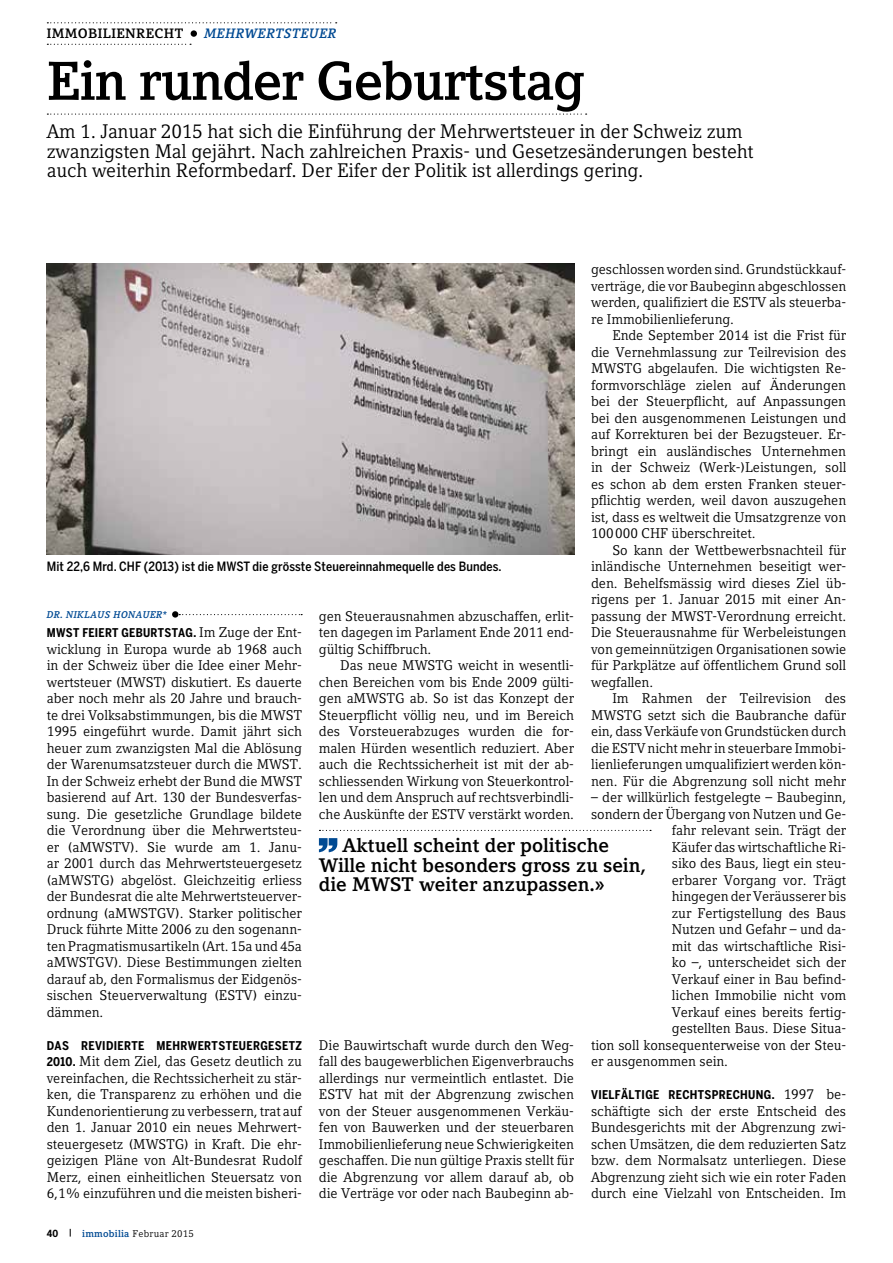
<style>
.page{position:relative;width:893px;height:1263px;background:#fff}
.page>*{position:absolute;margin:0;border:0;box-sizing:border-box;transform-origin:0 0}
.t1{font:700 54px "Compatil Letter LT Pro";letter-spacing:-.025em;color:#000}
.t2{font:19.5px/19.5px "Compatil Letter LT Pro";letter-spacing:-.01em;color:#000}
.t3{font:700 19.5px/19.5px "Compatil Letter LT Pro";color:#000}
.t4{font:13.95px/16.5px "Compatil Letter LT Pro";letter-spacing:-.005em;color:#000;text-align:justify}
.t5{font:700 13.5px "Compatil Letter LT Pro";letter-spacing:.025em;color:#000}
.t6{font:italic 700 13.5px "Compatil Letter LT Pro";letter-spacing:.025em;color:#004a93}
.t7{font:500 12.75px "Benton Sans Cond";letter-spacing:.01em;color:#000}
.t8{font:700 12px "Benton Sans Cond";letter-spacing:.03em;color:#000}
.t9{font:9.75px "Compatil Letter LT Pro";letter-spacing:.025em;color:#000}
.t10{font:italic 700 9.75px "Compatil Letter LT Pro";letter-spacing:.025em;color:#004a93}
.s1{font-family:"Compatil Letter LT Pro";font-weight:400;font-size:13.95px}
.s2{font-family:"Benton Sans Cond";font-weight:700;font-size:12px}
.s3{font-family:"Benton Sans Cond";font-weight:700}
.s4{font-weight:700}
.s5{font-weight:700;color:#004a93}
</style>
<div class="page">
<svg style="left:47px;top:22px;width:290px;height:1px"></svg>
<svg style="left:47px;top:44px;width:144px;height:1px"></svg>
<div style="left:191px;top:30px;width:6px;height:7px;background:#000;border-radius:50%"></div>
<svg style="left:179px;top:614px;width:123px;height:1px"></svg>
<div style="left:172px;top:611px;width:6px;height:7px;background:#000;border-radius:50%"></div>
<svg style="left:47px;top:114px;width:540px;height:1px"></svg>
<img style="left:47px;top:264px;width:527px;height:291px">
<svg style="left:319px;top:830px;width:332px;height:1px"></svg>
<svg style="left:319px;top:838px;width:18px;height:14px"></svg>
<p class="t5" style="left:47px;top:26px;width:18px">IMMOB</p>
<p class="t5" style="left:98px;top:26px;width:87px">ILIENRECHT</p>
<p class="t6" style="left:204px;top:26px;width:134px">MEHRWERTSTEUER</p>
<h1 class="t1" style="left:47px;top:49px;width:540px">Ein runder Geburtstag</h1>
<p class="t2" style="left:47px;top:122px;width:708px">Am 1. Januar 2015 hat sich die Einführung der Mehrwertsteuer in der Schweiz zum zwanzigsten Mal gejährt. Nach zahlreichen Praxis- und Gesetzesänderungen besteht auch weiterhin Reformbedarf. Der Eifer der Politik ist allerdings gering.</p>
<p class="t4" style="left:591px;top:261px;width:257px">geschlossen worden sind. Grundstückkauf&shy;verträge, die vor Baubeginn abgeschlossen werden, qualifiziert die ESTV als steuerba&shy;re Immobilienlieferung.</p>
<p class="t4" style="left:591px;top:327px;width:257px;text-indent:21px">Ende September 2014 ist die Frist für die Vernehmlassung zur Teilrevision des MWSTG abgelaufen. Die wichtigsten Re&shy;formvorschläge zielen auf Änderungen bei der Steuerpflicht, auf Anpassungen bei den ausgenommenen Leistungen und auf Korrekturen bei der Bezugsteuer. Er&shy;bringt ein ausländisches Unternehmen in der Schweiz (Werk-)Leistungen, soll es schon ab dem ersten Franken steuer&shy;pflichtig werden, weil davon auszugehen ist, dass es weltweit die Umsatzgrenze von 100000 CHF überschreitet.</p>
<p class="t4" style="left:591px;top:542px;width:257px;text-indent:21px">So kann der Wettbewerbsnachteil für inländische Unternehmen beseitigt wer&shy;den. Behelfsmässig wird dieses Ziel üb&shy;rigens per 1. Januar 2015 mit einer An&shy;passung der MWST-Verordnung erreicht.<br>Die Steuerausnahme für Werbeleistungen von gemeinnützigen Organisationen sowie für Parkplätze auf öffentlichem Grund soll wegfallen.</p>
<p class="t4" style="left:591px;top:690px;width:257px;text-indent:21px">Im Rahmen der Teilrevision des MWSTG setzt sich die Baubranche dafür ein, dass Verkäufe von Grundstücken durch die ESTV nicht mehr in steuerbare Immobi&shy;lienlieferungen umqualifiziert werden kön&shy;nen. Für die Abgrenzung soll nicht mehr</p>
<p class="t4" style="left:591px;top:789px;width:257px">– der willkürlich festgelegte – Baubeginn,</p>
<p class="t4" style="left:591px;top:806px;width:257px">sondern der Übergang von Nutzen und Ge-</p>
<p class="t4" style="left:672px;top:822px;width:176px">fahr relevant sein. Trägt der</p>
<p class="t4" style="left:672px;top:839px;width:176px">Käufer das wirtschaftliche Ri-</p>
<p class="t4" style="left:672px;top:855px;width:176px">siko des Baus, liegt ein steu-</p>
<p class="t4" style="left:672px;top:872px;width:176px">erbarer Vorgang vor. Trägt</p>
<p class="t4" style="left:672px;top:888px;width:176px">hingegen der Veräusserer bis</p>
<p class="t4" style="left:672px;top:905px;width:176px">zur Fertigstellung des Baus</p>
<p class="t4" style="left:672px;top:921px;width:176px">Nutzen und Gefahr – und da-</p>
<p class="t4" style="left:672px;top:938px;width:176px">mit das wirtschaftliche Risi-</p>
<p class="t4" style="left:672px;top:954px;width:176px">ko –, unterscheidet sich der</p>
<p class="t4" style="left:672px;top:971px;width:176px">Verkauf einer in Bau befind-</p>
<p class="t4" style="left:672px;top:987px;width:176px">lichen Immobilie nicht vom</p>
<p class="t4" style="left:672px;top:1004px;width:176px">Verkauf eines bereits fertig-</p>
<p class="t4" style="left:672px;top:1020px;width:176px">gestellten Baus. Diese Situa-</p>
<p class="t4" style="left:591px;top:1037px;width:257px">tion soll konsequenterweise von der Steu-</p>
<p class="t4" style="left:591px;top:1053px;width:139px">er ausgenommen sein.</p>
<p class="t8" style="left:591px;top:1088px;width:257px">VIELFÄLTIGE RECHTSPRECHUNG. <span class="s1">1997 be-</span></p>
<p class="t4" style="left:591px;top:1103px;width:257px">schäftigte sich der erste Entscheid des Bundesgerichts mit der Abgrenzung zwi&shy;schen Umsätzen, die dem reduzierten Satz bzw. dem Normalsatz unterliegen. Diese Abgrenzung zieht sich wie ein roter Faden durch eine Vielzahl von Entscheiden. Im</p>
<p class="t7" style="left:47px;top:559px;width:456px">Mit 22,6 Mrd. CHF (2013) ist die MWST die grösste Steuereinnahmequelle des Bundes.</p>
<p class="t4" style="left:319px;top:608px;width:257px">gen Steuerausnahmen abzuschaffen, erlit&shy;ten dagegen im Parlament Ende 2011 end&shy;gültig Schiffbruch.</p>
<p class="t4" style="left:319px;top:657px;width:257px;text-indent:21px">Das neue MWSTG weicht in wesentli&shy;chen Bereichen vom bis Ende 2009 gülti&shy;gen aMWSTG ab. So ist das Konzept der Steuerpflicht völlig neu, und im Bereich des Vorsteuerabzuges wurden die for&shy;malen Hürden wesentlich reduziert. Aber auch die Rechtssicherheit ist mit der ab&shy;schliessenden Wirkung von Steuerkontrol&shy;len und dem Anspruch auf rechtsverbindli&shy;che Auskünfte der ESTV verstärkt worden.</p>
<p class="t10" style="left:47px;top:608px;width:121px">DR . NIKLAUS HO NAUER*</p>
<p class="t8" style="left:47px;top:626px;width:257px">MWST FEIERT GEBURTSTAG . <span class="s1">Im Zuge der Ent-</span></p>
<p class="t4" style="left:47px;top:641px;width:257px">wicklung in Europa wurde ab 1968 auch in der Schweiz über die Idee einer Mehr&shy;wertsteuer (MWST) diskutiert. Es dauerte aber noch mehr als 20 Jahre und brauch&shy;te drei Volksabstimmungen, bis die MWST 1995 eingeführt wurde. Damit jährt sich heuer zum zwanzigsten Mal die Ablösung der Warenumsatzsteuer durch die MWST.<br>In der Schweiz erhebt der Bund die MWST basierend auf Art. 130 der Bundesverfas&shy;sung. Die gesetzliche Grundlage bildete die Verordnung über die Mehrwertsteu&shy;er (aMWSTV). Sie wurde am 1. Janu&shy;ar 2001 durch das Mehrwertsteuergesetz (aMWSTG) abgelöst. Gleichzeitig erliess der Bundesrat die alte Mehrwertsteuerver&shy;ordnung (aMWSTGV). Starker politischer Druck führte Mitte 2006 zu den sogenann&shy;ten Pragmatismusartikeln (Art. 15a und 45a aMWSTGV). Diese Bestimmungen zielten darauf ab, den Formalismus der Eidgenös&shy;sischen Steuerverwaltung (ESTV) einzu&shy;dämmen.</p>
<p class="t8" style="left:47px;top:1038px;width:55px">DAS R EVIDI</p>
<p class="t8" style="left:117px;top:1038px;width:64px">ERTE MEHRW</p>
<p class="t8" style="left:198px;top:1038px;width:106px">ERTSTEUERG ESETZ</p>
<p class="t4" style="left:47px;top:1053px;width:257px"><span class="s2">2010.</span> Mit dem Ziel, das Gesetz deutlich zu vereinfachen, die Rechtssicherheit zu stär&shy;ken, die Transparenz zu erhöhen und die Kundenorientierung zu verbessern, trat auf den 1. Januar 2010 ein neues Mehrwert&shy;steuergesetz (MWSTG) in Kraft. Die ehr&shy;geizigen Pläne von Alt-Bundesrat Rudolf Merz, einen einheitlichen Steuersatz von 6,1% einzuführen und die meisten bisheri-</p>
<h2 class="t3" style="left:319px;top:836px;width:328px;text-indent:24px">Aktuell scheint der politische<br>Wille nicht besonders gross zu sein, die MWST weiter anzupassen.»</h2>
<p class="t4" style="left:319px;top:1037px;width:257px">Die Bauwirtschaft wurde durch den Weg&shy;fall des baugewerblichen Eigenverbrauchs allerdings nur vermeintlich entlastet. Die ESTV hat mit der Abgrenzung zwischen von der Steuer ausgenommenen Verkäu&shy;fen von Bauwerken und der steuerbaren Immobilienlieferung neue Schwierigkeiten geschaffen. Die nun gültige Praxis stellt für die Abgrenzung vor allem darauf ab, ob die Verträge vor oder nach Baubeginn ab-</p>
<p class="t9" style="left:47px;top:1227px;width:149px"><span class="s3">40</span> <span class="s4">|</span> <span class="s5">immobilia</span> Februar 2015</p>
</div>
